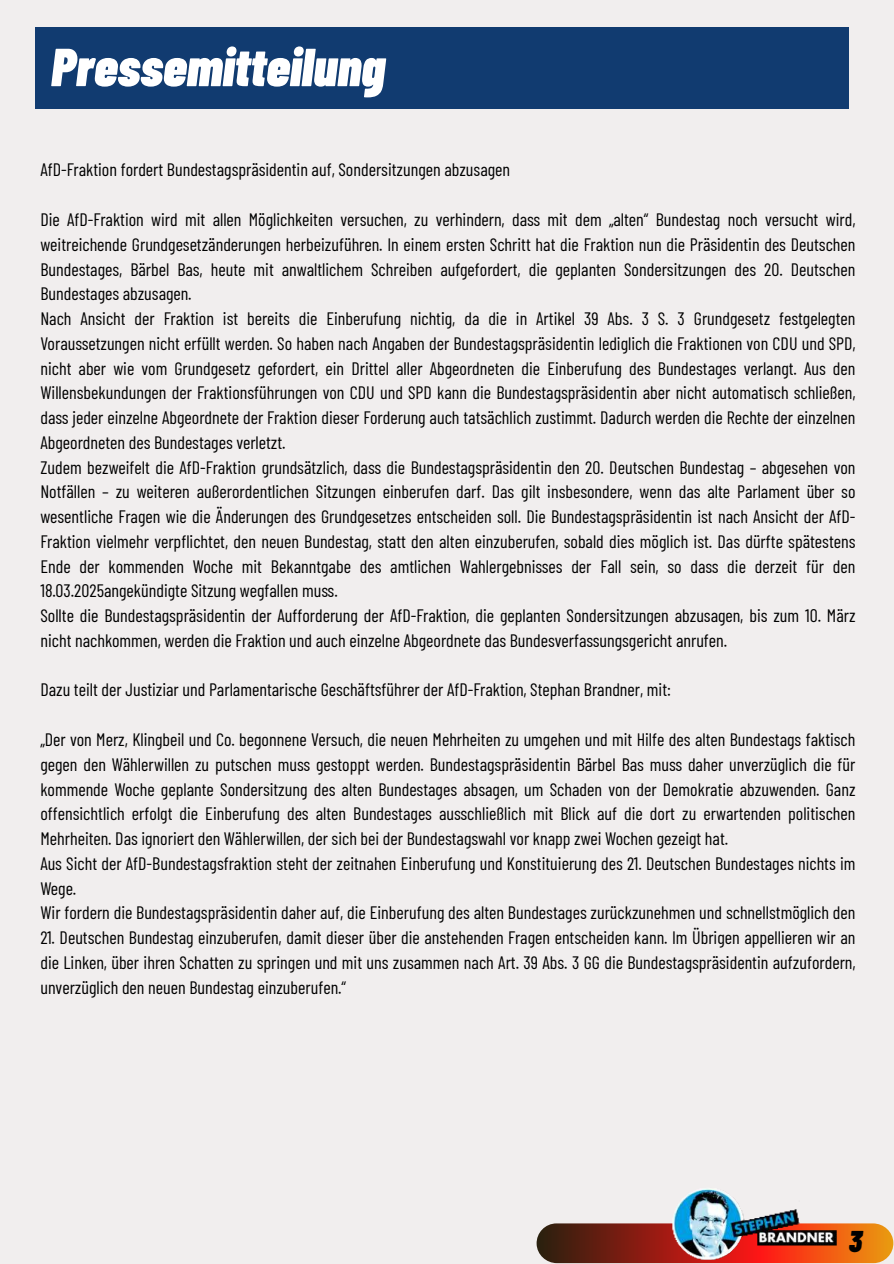
<style>
.page{position:relative;width:894px;height:1264px;background:#fff}
.page>*{position:absolute;margin:0;border:0;box-sizing:border-box;transform-origin:0 0}
.t1{font:italic 900 53.4px "Barlow Condensed";color:#fff}
.t2{font:italic 900 30px "Barlow Condensed";color:#000}
.t3{font:18px/24.8px "Barlow Condensed";color:#000}
</style>
<div class="page">
<div style="left:0;top:0;width:893px;height:1263px;background:#f1eeee"></div>
<svg style="left:536px;top:1223px;width:356px;height:40px"></svg>
<img style="left:668px;top:1188px;width:171px;height:73px">
<div style="left:35px;top:27px;width:813px;height:81px;background:#113b70"></div>
<h1 class="t1" style="left:51px;top:29px;width:335px">Pressemitteilung</h1>
<p class="t3" style="left:40px;top:156px;width:471px">AfD-Fraktion fordert Bundestagspräsidentin auf, Sondersitzungen abzusagen</p>
<p class="t3" style="left:40px;top:206px;width:816px">Die AfD-Fraktion wird mit allen Möglichkeiten versuchen, zu verhindern, dass mit dem „alten“ Bundestag noch versucht wird, weitreichende Grundgesetzänderungen herbeizuführen. In einem ersten Schritt hat die Fraktion nun die Präsidentin des Deutschen Bundestages, Bärbel Bas, heute mit anwaltlichem Schreiben aufgefordert, die geplanten Sondersitzungen des 20. Deutschen Bundestages abzusagen.<br>Nach Ansicht der Fraktion ist bereits die Einberufung nichtig, da die in Artikel 39 Abs. 3 S. 3 Grundgesetz festgelegten Voraussetzungen nicht erfüllt werden. So haben nach Angaben der Bundestagspräsidentin lediglich die Fraktionen von CDU und SPD, nicht aber wie vom Grundgesetz gefordert, ein Drittel aller Abgeordneten die Einberufung des Bundestages verlangt. Aus den Willensbekundungen der Fraktionsführungen von CDU und SPD kann die Bundestagspräsidentin aber nicht automatisch schließen, dass jeder einzelne Abgeordnete der Fraktion dieser Forderung auch tatsächlich zustimmt. Dadurch werden die Rechte der einzelnen Abgeordneten des Bundestages verletzt.<br>Zudem bezweifelt die AfD-Fraktion grundsätzlich, dass die Bundestagspräsidentin den 20. Deutschen Bundestag – abgesehen von Notfällen – zu weiteren außerordentlichen Sitzungen einberufen darf. Das gilt insbesondere, wenn das alte Parlament über so wesentliche Fragen wie die Änderungen des Grundgesetzes entscheiden soll. Die Bundestagspräsidentin ist nach Ansicht der AfD-Fraktion vielmehr verpflichtet, den neuen Bundestag, statt den alten einzuberufen, sobald dies möglich ist. Das dürfte spätestens Ende der kommenden Woche mit Bekanntgabe des amtlichen Wahlergebnisses der Fall sein, so dass die derzeit für den 18.03.2025angekündigte Sitzung wegfallen muss.<br>Sollte die Bundestagspräsidentin der Aufforderung der AfD-Fraktion, die geplanten Sondersitzungen abzusagen, bis zum 10. März nicht nachkommen, werden die Fraktion und auch einzelne Abgeordnete das Bundesverfassungsgericht anrufen.</p>
<p class="t3" style="left:40px;top:676px;width:632px">Dazu teilt der Justiziar und Parlamentarische Geschäftsführer der AfD-Fraktion, Stephan Brandner, mit:</p>
<p class="t3" style="left:40px;top:725px;width:816px">„Der von Merz, Klingbeil und Co. begonnene Versuch, die neuen Mehrheiten zu umgehen und mit Hilfe des alten Bundestags faktisch gegen den Wählerwillen zu putschen muss gestoppt werden. Bundestagspräsidentin Bärbel Bas muss daher unverzüglich die für kommende Woche geplante Sondersitzung des alten Bundestages absagen, um Schaden von der Demokratie abzuwenden. Ganz offensichtlich erfolgt die Einberufung des alten Bundestages ausschließlich mit Blick auf die dort zu erwartenden politischen Mehrheiten. Das ignoriert den Wählerwillen, der sich bei der Bundestagswahl vor knapp zwei Wochen gezeigt hat.<br>Aus Sicht der AfD-Bundestagsfraktion steht der zeitnahen Einberufung und Konstituierung des 21. Deutschen Bundestages nichts im Wege.<br>Wir fordern die Bundestagspräsidentin daher auf, die Einberufung des alten Bundestages zurückzunehmen und schnellstmöglich den</p>
<p class="t3" style="left:40px;top:923px;width:816px;text-align:justify">21. Deutschen Bundestag einzuberufen, damit dieser über die anstehenden Fragen entscheiden kann. Im Übrigen appellieren wir an die Linken, über ihren Schatten zu springen und mit uns zusammen nach Art. 39 Abs. 3 GG die Bundestagspräsidentin aufzufordern, unverzüglich den neuen Bundestag einzuberufen.“</p>
<h2 class="t2" style="left:848px;top:1219px;width:15px">3</h2>
</div>
